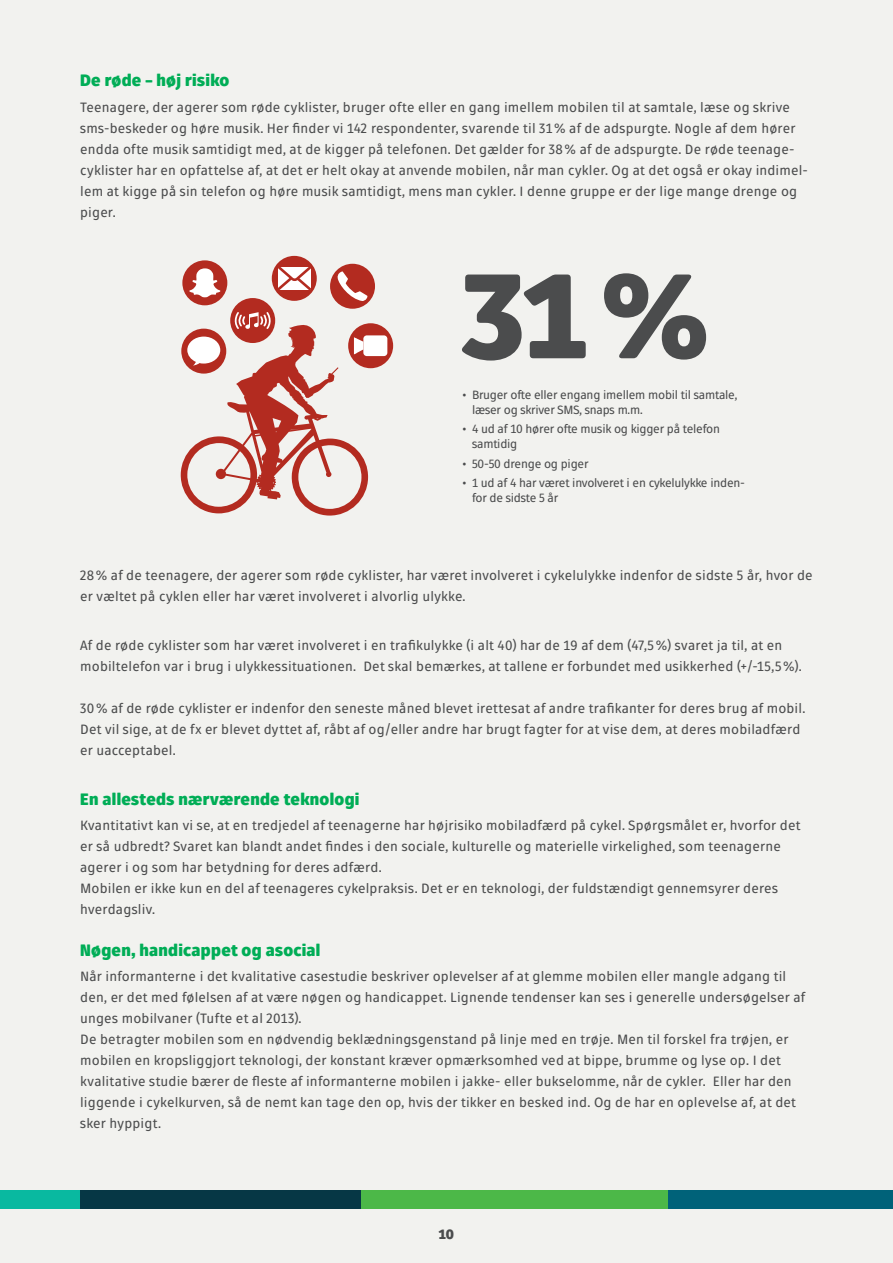
<style>
.page{position:relative;width:893px;height:1263px;background:#f2f2ef}
.page>*{position:absolute;margin:0;border:0;box-sizing:border-box;transform-origin:0 0}
.t1{font:900 119.85px "Fuse V.2 Display";color:#4b4c4d}
.Mellem{font:900 16.5px "Fuse V.2 Display";letter-spacing:.02em;color:#00ad56}
.Brød{font:13.5px/21px "Fuse V.2 Display";letter-spacing:.01em;color:#4b4c4d}
.t2{font:900 13.5px "Fuse V.2 Display";color:#4b4c4d}
.t3{font:12px/15px "Fuse V.2 Display";letter-spacing:-.02em;color:#4b4c4d}
</style>
<div class="page">
<div style="left:0;top:1191px;width:110px;height:18px;background:#09b9a0"></div>
<div style="left:351px;top:1191px;width:336px;height:18px;background:#4cb848"></div>
<div style="left:669px;top:1191px;width:224px;height:18px;background:#006279"></div>
<div style="left:80px;top:1191px;width:280px;height:18px;background:#063745"></div>
<div style="left:230px;top:298px;width:45px;height:45px;background:#b32b20;border-radius:50%"></div>
<div style="left:330px;top:264px;width:45px;height:45px;background:#b32b20;border-radius:50%"></div>
<svg style="left:337px;top:271px;width:30px;height:30px"></svg>
<div style="left:348px;top:323px;width:45px;height:45px;background:#b32b20;border-radius:50%"></div>
<div style="left:363px;top:335px;width:24px;height:21px;background:#fff;border-radius:3px"></div>
<svg style="left:180px;top:311px;width:189px;height:205px"></svg>
<div style="left:272px;top:256px;width:45px;height:45px;background:#b32b20;border-radius:50%"></div>
<svg style="left:278px;top:267px;width:33px;height:23px"></svg>
<div style="left:182px;top:260px;width:45px;height:45px;background:#b32b20;border-radius:50%"></div>
<svg style="left:189px;top:268px;width:31px;height:29px"></svg>
<p class="Mellem" style="left:80px;top:69px;width:151px">De røde – høj risiko</p>
<p class="Brød" style="left:80px;top:97px;width:729px">Teenagere, der agerer som røde cyklister, bruger ofte eller en gang imellem mobilen til at samtale, læse og skrive sms-beskeder og høre musik. Her finder vi 142 respondenter, svarende til 31% af de adspurgte. Nogle af dem hører endda ofte musik samtidigt med, at de kigger på telefonen. Det gælder for 38% af de adspurgte. De røde teenage&shy;cyklister har en opfattelse af, at det er helt okay at anvende mobilen, når man cykler. Og at det også er okay indimel&shy;lem at kigge på sin telefon og høre musik samtidigt, mens man cykler. I denne gruppe er der lige mange drenge og piger.</p>
<p class="t1" style="left:462px;top:235px;width:248px">31%</p>
<p class="t3" style="left:472px;top:387px;width:267px;text-indent:-10px">• Bruger ofte eller engang imellem mobil til samtale, læser og skriver SMS, snaps m.m.</p>
<p class="t3" style="left:472px;top:422px;width:249px;text-indent:-10px">• 4 ud af 10 hører ofte musik og kigger på telefon samtidig</p>
<p class="t3" style="left:462px;top:456px;width:128px">• 50-50 drenge og piger</p>
<p class="t3" style="left:472px;top:475px;width:274px;text-indent:-10px">• 1 ud af 4 har været involveret i en cykelulykke inden&shy;for de sidste 5 år</p>
<p class="Brød" style="left:80px;top:565px;width:734px">28% af de teenagere, der agerer som røde cyklister, har været involveret i cykelulykke indenfor de sidste 5 år, hvor de er væltet på cyklen eller har været involveret i alvorlig ulykke.</p>
<p class="Brød" style="left:80px;top:635px;width:723px">Af de røde cyklister som har været involveret i en trafikulykke (i alt 40) har de 19 af dem (47,5%) svaret ja til, at en mobiltelefon var i brug i ulykkessituationen. Det skal bemærkes, at tallene er forbundet med usikkerhed (+/-15,5%).</p>
<p class="Brød" style="left:80px;top:698px;width:727px">30% af de røde cyklister er indenfor den seneste måned blevet irettesat af andre trafikanter for deres brug af mobil.<br>Det vil sige, at de fx er blevet dyttet af, råbt af og/eller andre har brugt fagter for at vise dem, at deres mobiladfærd er uacceptabel.</p>
<p class="Mellem" style="left:80px;top:788px;width:281px">En allesteds nærværende teknologi</p>
<p class="Brød" style="left:80px;top:815px;width:722px">Kvantitativt kan vi se, at en tredjedel af teenagerne har højrisiko mobiladfærd på cykel. Spørgsmålet er, hvorfor det er så udbredt? Svaret kan blandt andet findes i den sociale, kulturelle og materielle virkelighed, som teenagerne agerer i og som har betydning for deres adfærd.</p>
<p class="Brød" style="left:80px;top:878px;width:699px">Mobilen er ikke kun en del af teenageres cykelpraksis. Det er en teknologi, der fuldstændigt gennemsyrer deres hverdagsliv.</p>
<p class="Mellem" style="left:80px;top:939px;width:242px">Nøgen, handicappet og asocial</p>
<p class="Brød" style="left:80px;top:966px;width:726px">Når informanterne i det kvalitative casestudie beskriver oplevelser af at glemme mobilen eller mangle adgang til den, er det med følelsen af at være nøgen og handicappet. Lignende tendenser kan ses i generelle undersøgelser af unges mobilvaner (Tufte et al 2013).</p>
<p class="Brød" style="left:80px;top:1029px;width:717px">De betragter mobilen som en nødvendig beklædningsgenstand på linje med en trøje. Men til forskel fra trøjen, er mobilen en kropsliggjort teknologi, der konstant kræver opmærksomhed ved at bippe, brumme og lyse op. I det kvalitative studie bærer de fleste af informanterne mobilen i jakke- eller bukselomme, når de cykler. Eller har den liggende i cykelkurven, så de nemt kan tage den op, hvis der tikker en besked ind. Og de har en oplevelse af, at det sker hyppigt.</p>
<p class="t2" style="left:439px;top:1225px;width:17px">10</p>
</div>
